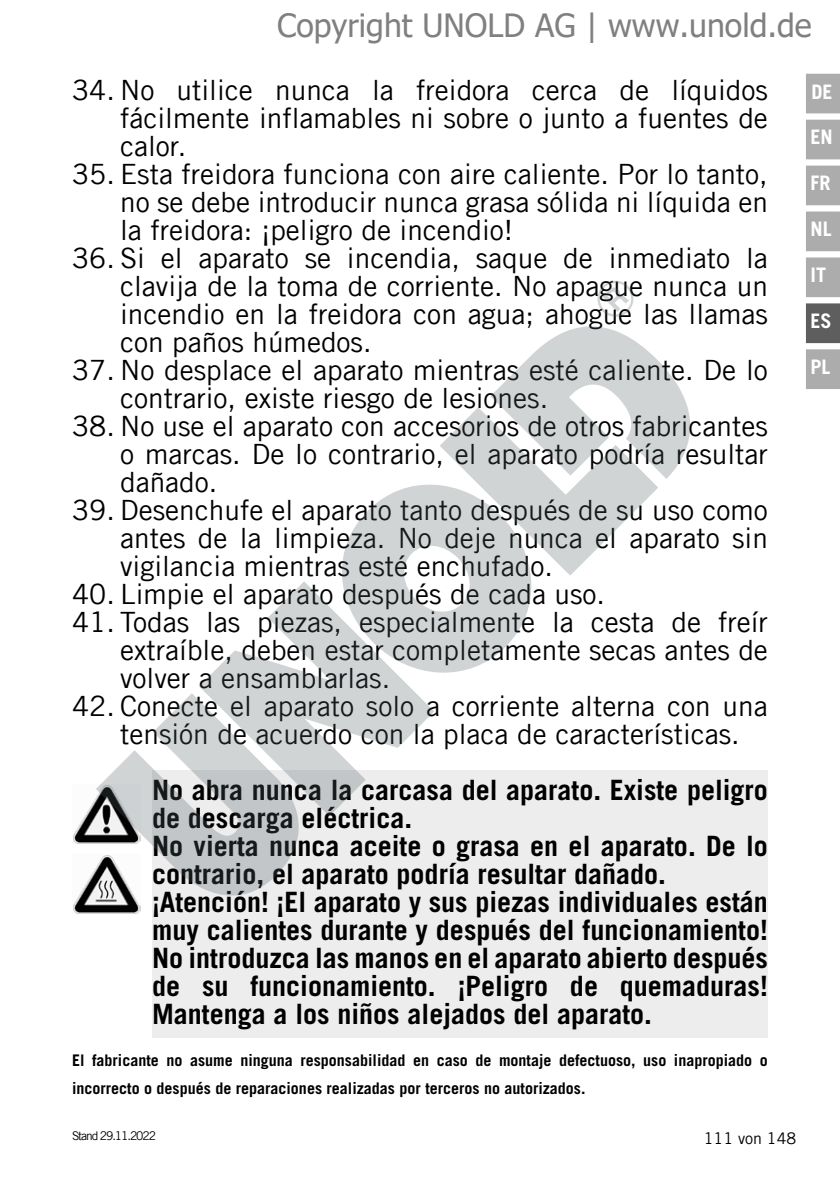
<style>
.page{position:relative;width:840px;height:1191px;background:#fff}
.page>*{position:absolute;margin:0;border:0;box-sizing:border-box;transform-origin:0 0}
.t1{font:32px "Tahoma";color:#808080}
.t2{font:28px/28px "Trade Gothic LT Com";color:#000;text-align:justify}
.t3{font:700 28px/28px "Trade Gothic LT Com";color:#000}
.t4{font:700 20px "Trade Gothic LT Com";color:#fff}
.t5{font:700 16px/28px "Trade Gothic LT Com";color:#000}
.t6{font:16px "Trade Gothic LT Com";color:#000}
.t7{font:12px "Trade Gothic LT Com";letter-spacing:-.09em;color:#000}
</style>
<div class="page">
<div style="left:805px;top:74px;width:34px;height:39px;background:#acacac"></div>
<div style="left:805px;top:120px;width:34px;height:39px;background:#acacac"></div>
<div style="left:805px;top:166px;width:34px;height:39px;background:#acacac"></div>
<div style="left:805px;top:211px;width:34px;height:40px;background:#acacac;border:2px solid #acacac"></div>
<div style="left:805px;top:257px;width:34px;height:40px;background:#acacac;border:2px solid #acacac"></div>
<div style="left:805px;top:303px;width:34px;height:40px;background:#5f5e5e;border:2px solid #5f5e5e"></div>
<div style="left:805px;top:349px;width:34px;height:40px;background:#acacac;border:2px solid #acacac"></div>
<div style="left:152px;top:770px;width:615px;height:267px;background:#ededed"></div>
<img style="left:73px;top:798px;width:23px;height:45px">
<img style="left:73px;top:868px;width:23px;height:45px">
<svg style="left:530px;top:326px;width:161px;height:153px;fill:#d0d4d5"></svg>
<svg style="left:440px;top:357px;width:218px;height:219px;fill:#d0d4d5"></svg>
<svg style="left:342px;top:447px;width:226px;height:226px;fill:#d0d4d5"></svg>
<svg style="left:199px;top:581px;width:235px;height:235px;fill:#d0d4d5"></svg>
<svg style="left:96px;top:690px;width:231px;height:224px"></svg>
<svg style="left:597px;top:280px;width:37px;height:37px"></svg>
<p class="t1" style="left:277px;top:4px;width:535px">Copyright UNOLD AG | www.unold.de</p>
<p class="t2" style="left:120px;top:76px;width:649px;text-indent:-48px">34. No utilice nunca la freidora cerca de líquidos fácilmente inflamables ni sobre o junto a fuentes de calor.</p>
<p class="t2" style="left:120px;top:160px;width:649px;text-indent:-48px">35. Esta freidora funciona con aire caliente. Por lo tanto, no se debe introducir nunca grasa sólida ni líquida en la freidora: ¡peligro de incendio!</p>
<p class="t2" style="left:120px;top:244px;width:649px;text-indent:-48px">36. Si el aparato se incendia, saque de inmediato la clavija de la toma de corriente. No apague nunca un incendio en la freidora con agua; ahogue las llamas con paños húmedos.</p>
<p class="t2" style="left:120px;top:356px;width:649px;text-indent:-48px">37. No desplace el aparato mientras esté caliente. De lo contrario, existe riesgo de lesiones.</p>
<p class="t2" style="left:120px;top:412px;width:649px;text-indent:-48px">38. No use el aparato con accesorios de otros fabricantes o marcas. De lo contrario, el aparato podría resultar dañado.</p>
<p class="t2" style="left:120px;top:496px;width:649px;text-indent:-48px">39. Desenchufe el aparato tanto después de su uso como antes de la limpieza. No deje nunca el aparato sin vigilancia mientras esté enchufado.</p>
<p class="t2" style="left:72px;top:580px;width:534px">40. Limpie el aparato después de cada uso.</p>
<p class="t2" style="left:120px;top:608px;width:649px;text-indent:-48px">41. Todas las piezas, especialmente la cesta de freír extraíble, deben estar completamente secas antes de volver a ensamblarlas.</p>
<p class="t2" style="left:120px;top:692px;width:648px;text-indent:-48px">42. Conecte el aparato solo a corriente alterna con una tensión de acuerdo con la placa de características.</p>
<p class="t3" style="left:152px;top:776px;width:617px">No abra nunca la carcasa del aparato. Existe peligro de descarga eléctrica.<br>No vierta nunca aceite o grasa en el aparato. De lo contrario, el aparato podría resultar dañado. ¡Atención! ¡El aparato y sus piezas individuales están muy calientes durante y después del funcionamiento!<br>No introduzca las manos en el aparato abierto después de su funcionamiento. ¡Peligro de quemaduras!<br>Mantenga a los niños alejados del aparato.</p>
<p class="t5" style="left:72px;top:1046px;width:697px">El fabricante no asume ninguna responsabilidad en caso de montaje defectuoso, uso inapropiado o incorrecto o después de reparaciones realizadas por terceros no autorizados.</p>
<p class="t7" style="left:72px;top:1128px;width:85px">Stand 29.11.2022</p>
<p class="t6" style="left:703px;top:1128px;width:94px">111 von 148</p>
<p class="t4" style="left:811px;top:80px;width:23px">DE</p>
<p class="t4" style="left:810px;top:125px;width:24px">EN</p>
<p class="t4" style="left:810px;top:171px;width:21px">FR</p>
<p class="t4" style="left:810px;top:217px;width:23px">NL</p>
<p class="t4" style="left:810px;top:262px;width:17px">IT</p>
<p class="t4" style="left:810px;top:308px;width:23px">ES</p>
<p class="t4" style="left:810px;top:354px;width:21px">PL</p>
</div>
